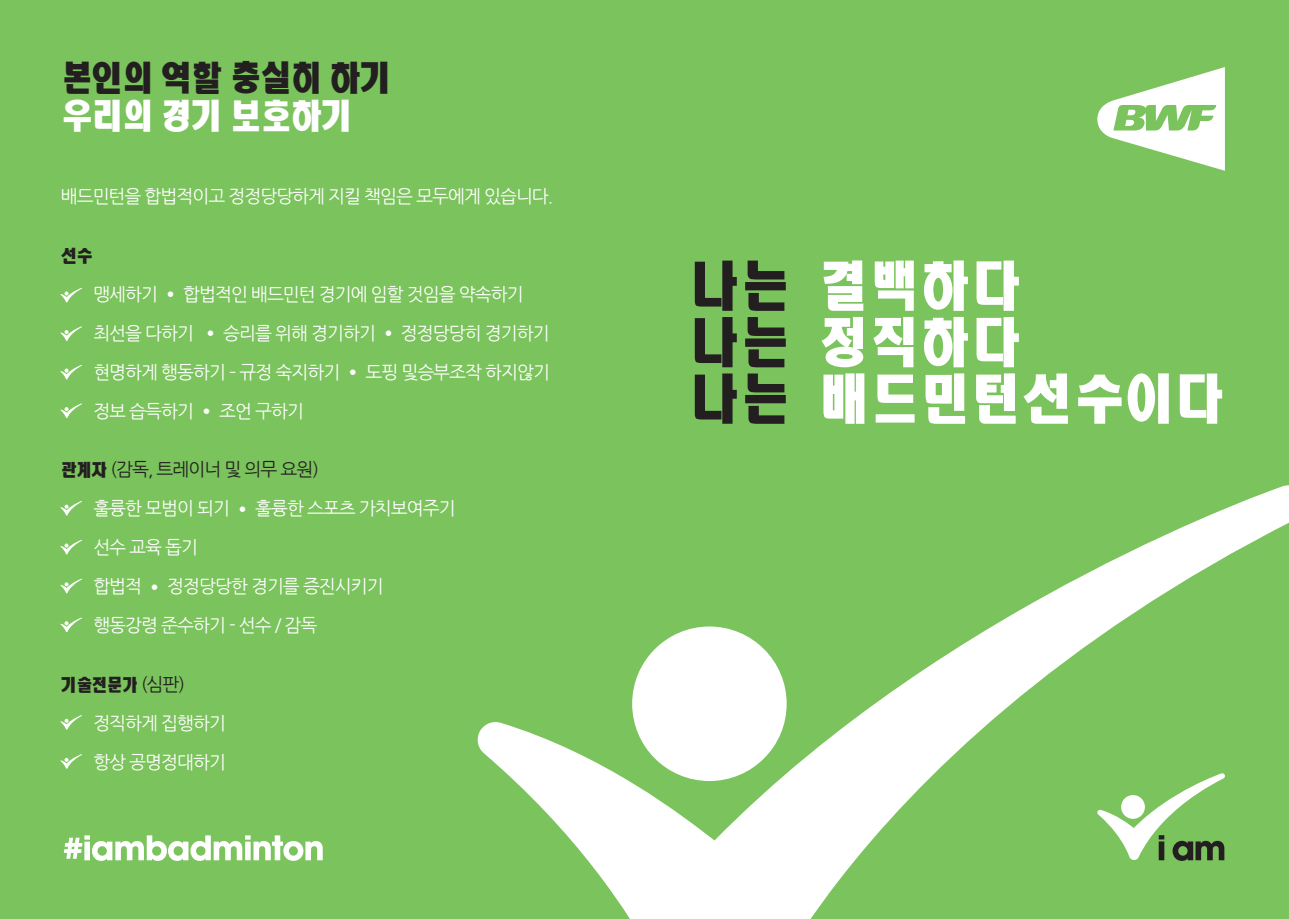
<style>
.page{position:relative;width:1289px;height:919px;background:#fff}
.page>*{position:absolute;margin:0;border:0;box-sizing:border-box;transform-origin:0 0}
.t1{font:56.4px/56.4px "JCH Ead A";color:#fff}
.t2{font:36px "JCH Ead A";letter-spacing:-.055em;color:#231f20}
.t3{font:36px "JCH Ead A";letter-spacing:-.055em;color:#fff}
.t4{font:18px/39px "Nanum Gothic";letter-spacing:-.055em;color:#fff}
.t5{font:18px "JCH Ead A";letter-spacing:-.055em;color:#231f20}
.s1{font-family:"ITC Avant Garde Std"}
.s2{font-family:"JCH Ead A";color:#231f20}
.s3{color:#231f20}
.s4{font-family:"Nanum Gothic"}
</style>
<div class="page">
<div style="left:0;top:0;width:1288px;height:918px;background:#7bc35c"></div>
<svg style="left:477px;top:485px;width:811px;height:433px"></svg>
<svg style="left:1097px;top:67px;width:127px;height:104px"></svg>
<svg style="left:64px;top:835px;width:259px;height:25px"></svg>
<svg style="left:1096px;top:773px;width:129px;height:87px"></svg>
<svg style="left:60px;top:288px;width:22px;height:14px"></svg>
<svg style="left:60px;top:365px;width:22px;height:14px"></svg>
<svg style="left:60px;top:326px;width:22px;height:15px"></svg>
<svg style="left:60px;top:403px;width:22px;height:15px"></svg>
<svg style="left:60px;top:501px;width:22px;height:14px"></svg>
<svg style="left:60px;top:539px;width:22px;height:15px"></svg>
<svg style="left:60px;top:578px;width:22px;height:15px"></svg>
<svg style="left:60px;top:617px;width:22px;height:15px"></svg>
<svg style="left:60px;top:715px;width:22px;height:14px"></svg>
<svg style="left:60px;top:754px;width:22px;height:14px"></svg>
<h2 class="t2" style="left:61px;top:59px;width:333px">본인의 역할 충실히 하기</h2>
<h2 class="t3" style="left:61px;top:97px;width:294px">우리의 경기 보호하기</h2>
<p class="t4" style="left:61px;top:177px;width:494px">배드민턴을 합법적이고 정정당당하게 지킬 책임은 모두에게 있습니다.</p>
<p class="t5" style="left:61px;top:246px;width:33px">선수</p>
<p class="t4" style="left:93px;top:275px;width:458px">맹세하기 <span class="s1">•</span> 합법적인 배드민턴 경기에 임할 것임을 약속하기 최선을 다하기 <span class="s1">•</span> 승리를 위해 경기하기 <span class="s1">•</span> 정정당당히 경기하기 현명하게 행동하기 – 규정 숙지하기 <span class="s1">•</span> 도핑 및승부조작 하지않기 정보 습득하기 <span class="s1">•</span> 조언 구하기</p>
<p class="t4" style="left:93px;top:450px;width:364px;text-indent:-33px"><span class="s2">관계자</span> <span class="s3">(감독, 트레이너 및 의무 요원)<br></span>훌륭한 모범이 되기 <span class="s1">•</span> 훌륭한 스포츠 가치보여주기 선수 교육 돕기<br>합법적 <span class="s1">•</span> 정정당당한 경기를 증진시키기<br>행동강령 준수하기 - 선수 / 감독</p>
<p class="t5" style="left:61px;top:675px;width:126px">기술전문가 <span class="s4">(심판)</span></p>
<p class="t4" style="left:93px;top:704px;width:134px">정직하게 집행하기 항상 공명정대하기</p>
<h1 class="t1" style="left:688px;top:257px;width:538px"><span class="s3">나는</span> 결백하다<br><span class="s3">나는</span> 정직하다<br><span class="s3">나는</span> 배드민턴선수이다</h1>
</div>
